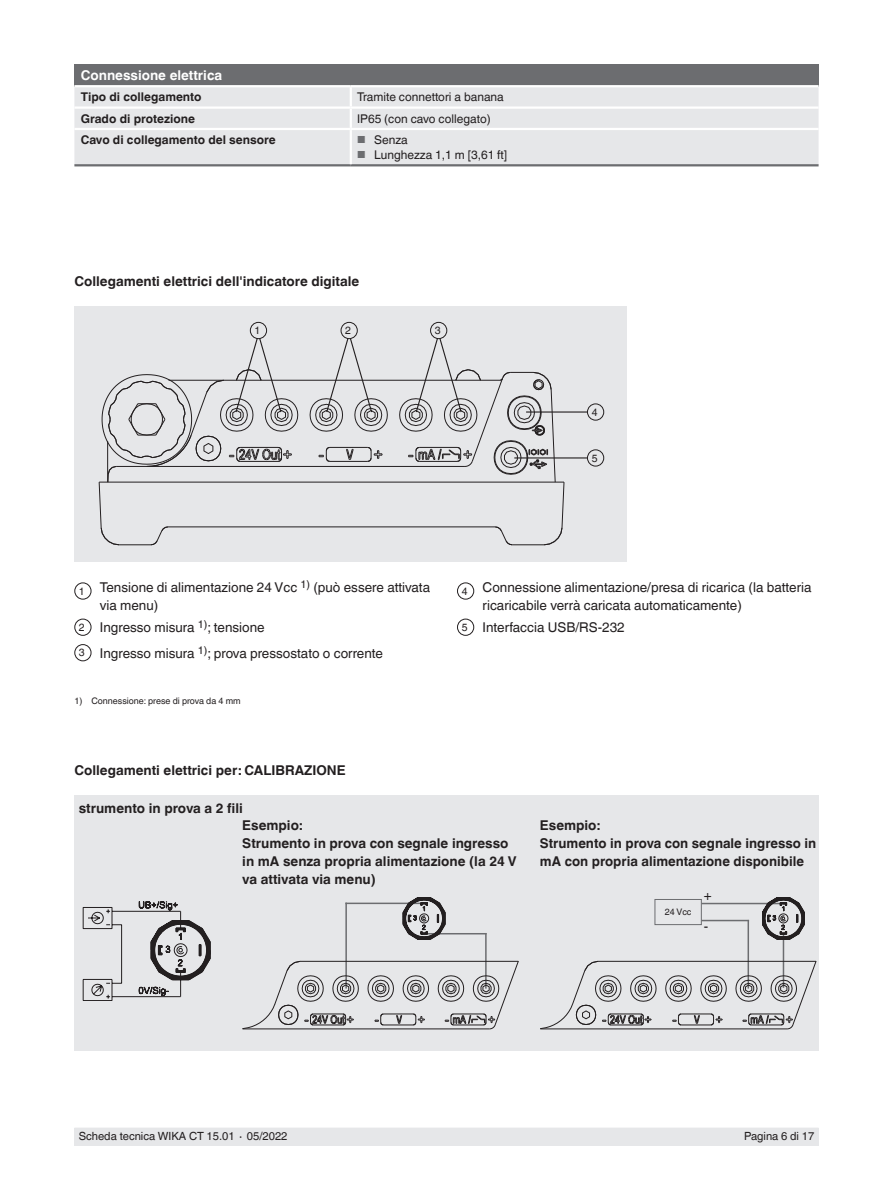
<style>
.page{position:relative;width:893px;height:1188px;background:#fff}
.page>*{position:absolute;margin:0;border:0;box-sizing:border-box;transform-origin:0 0}
.t1{font:700 13.5px/18px "Helvetica World";color:#231f20}
.t2{font:13.5px/18px "Helvetica World";color:#231f20}
.t3{font:700 13.5px "Helvetica World";color:#fff}
.t4{font:12px "Helvetica World";color:#231f20}
.t5{font:700 12px "Helvetica World";color:#231f20}
.t6{font:11.25px "Helvetica World";color:#231f20}
.t7{font:10.5px "Helvetica World";color:#231f20}
.t8{font:9px "Helvetica World";color:#231f20}
.s1{font-size:10.2px;color:#6c6d70}
.s2{font-size:10.5px}
</style>
<div class="page">
<div style="left:74px;top:1128px;width:745px;height:17px;background:#e6e7e9"></div>
<div style="left:74px;top:795px;width:745px;height:255px;background:#e6e7e9"></div>
<svg style="left:83px;top:901px;width:128px;height:100px"></svg>
<hr style="left:783px;top:934px;width:1px;height:54px;background:#6c6d70">
<hr style="left:747px;top:920px;width:2px;height:69px;background:#6c6d70">
<hr style="left:701px;top:920px;width:48px;height:1px;background:#6c6d70">
<hr style="left:701px;top:903px;width:85px;height:1px;background:#6c6d70">
<hr style="left:345px;top:903px;width:2px;height:86px;background:#6c6d70">
<hr style="left:345px;top:903px;width:80px;height:1px;background:#6c6d70">
<hr style="left:485px;top:933px;width:2px;height:56px;background:#6c6d70">
<hr style="left:424px;top:933px;width:63px;height:1px;background:#6c6d70">
<hr style="left:383px;top:1025px;width:30px;height:1px;background:#231f20">
<hr style="left:383px;top:1014px;width:30px;height:1px;background:#231f20">
<svg style="left:396px;top:1015px;width:6px;height:9px"></svg>
<svg style="left:413px;top:1013px;width:12px;height:13px"></svg>
<svg style="left:375px;top:1013px;width:9px;height:13px"></svg>
<svg style="left:367px;top:975px;width:27px;height:27px"></svg>
<svg style="left:402px;top:975px;width:27px;height:27px"></svg>
<hr style="left:243px;top:1029px;width:246px;height:1px;background:#231f20">
<hr style="left:300px;top:961px;width:218px;height:1px;background:#231f20">
<svg style="left:242px;top:961px;width:117px;height:68px"></svg>
<svg style="left:437px;top:961px;width:82px;height:69px"></svg>
<hr style="left:681px;top:1025px;width:30px;height:1px;background:#231f20">
<hr style="left:681px;top:1014px;width:30px;height:1px;background:#231f20">
<svg style="left:694px;top:1015px;width:6px;height:9px"></svg>
<svg style="left:710px;top:1013px;width:13px;height:13px"></svg>
<svg style="left:672px;top:1013px;width:10px;height:13px"></svg>
<svg style="left:665px;top:975px;width:27px;height:27px"></svg>
<svg style="left:700px;top:975px;width:27px;height:27px"></svg>
<hr style="left:540px;top:1029px;width:247px;height:1px;background:#231f20">
<hr style="left:598px;top:961px;width:218px;height:1px;background:#231f20">
<svg style="left:540px;top:961px;width:117px;height:68px"></svg>
<svg style="left:735px;top:961px;width:81px;height:69px"></svg>
<svg style="left:762px;top:897px;width:43px;height:43px"></svg>
<svg style="left:403px;top:897px;width:42px;height:43px"></svg>
<div style="left:655px;top:899px;width:46px;height:26px;border:1px solid #6c6d70"></div>
<div style="left:74px;top:64px;width:745px;height:22px;background:#6c6d70"></div>
<div style="left:74px;top:87px;width:745px;height:77px;background:#e6e7e9"></div>
<hr style="left:74px;top:85px;width:277px;height:2px;background:#fff">
<hr style="left:351px;top:85px;width:468px;height:2px;background:#fff">
<hr style="left:74px;top:106px;width:277px;height:3px;background:#fff">
<hr style="left:351px;top:106px;width:468px;height:3px;background:#fff">
<svg style="left:350px;top:87px;width:2px;height:41px"></svg>
<hr style="left:74px;top:128px;width:277px;height:2px;background:#fff">
<hr style="left:74px;top:164px;width:277px;height:2px;background:#6c6d70">
<hr style="left:351px;top:164px;width:468px;height:2px;background:#6c6d70">
<hr style="left:351px;top:128px;width:468px;height:2px;background:#fff">
<hr style="left:350px;top:130px;width:2px;height:34px;background:#fff">
<div style="left:74px;top:306px;width:553px;height:255px;background:#e6e7e9"></div>
<hr style="left:330px;top:461px;width:38px;height:1px;background:#231f20">
<hr style="left:330px;top:447px;width:38px;height:1px;background:#231f20">
<svg style="left:346px;top:449px;width:8px;height:11px"></svg>
<svg style="left:367px;top:447px;width:16px;height:15px"></svg>
<svg style="left:319px;top:447px;width:11px;height:15px"></svg>
<hr style="left:168px;top:526px;width:327px;height:1px;background:#231f20">
<hr style="left:99px;top:482px;width:465px;height:1px;background:#231f20">
<hr style="left:116px;top:466px;width:349px;height:1px;background:#231f20">
<hr style="left:169px;top:380px;width:331px;height:1px;background:#231f20">
<hr style="left:526px;top:411px;width:61px;height:2px;background:#231f20">
<div style="left:587px;top:404px;width:17px;height:17px;border:1px solid #231f20;border-radius:50%"></div>
<hr style="left:514px;top:457px;width:73px;height:2px;background:#231f20">
<div style="left:587px;top:449px;width:17px;height:17px;border:1px solid #231f20;border-radius:50%"></div>
<svg style="left:309px;top:337px;width:79px;height:95px"></svg>
<div style="left:341px;top:322px;width:17px;height:17px;border:1px solid #231f20;border-radius:50%"></div>
<svg style="left:399px;top:337px;width:166px;height:209px"></svg>
<div style="left:430px;top:322px;width:17px;height:17px;border:1px solid #231f20;border-radius:50%"></div>
<svg style="left:98px;top:337px;width:201px;height:209px"></svg>
<div style="left:250px;top:322px;width:17px;height:17px;border:1px solid #231f20;border-radius:50%"></div>
<div style="left:74px;top:583px;width:17px;height:17px;border:1px solid #231f20;border-radius:50%"></div>
<div style="left:74px;top:619px;width:17px;height:17px;border:1px solid #231f20;border-radius:50%"></div>
<div style="left:74px;top:644px;width:17px;height:17px;border:1px solid #231f20;border-radius:50%"></div>
<div style="left:457px;top:583px;width:17px;height:17px;border:1px solid #231f20;border-radius:50%"></div>
<div style="left:457px;top:619px;width:17px;height:17px;border:1px solid #231f20;border-radius:50%"></div>
<p class="t3" style="left:81px;top:67px;width:143px">Connessione elettrica</p>
<p class="t5" style="left:81px;top:90px;width:122px">Tipo di collegamento</p>
<p class="t4" style="left:357px;top:90px;width:148px">Tramite connettori a banana</p>
<p class="t5" style="left:81px;top:111px;width:116px">Grado di protezione</p>
<p class="t4" style="left:357px;top:111px;width:135px">IP65 (con cavo collegato)</p>
<p class="t5" style="left:81px;top:133px;width:196px">Cavo di collegamento del sensore</p>
<p class="t4" style="left:357px;top:133px;width:52px"><span class="s1">■</span> Senza</p>
<p class="t4" style="left:357px;top:148px;width:152px"><span class="s1">■</span> Lunghezza 1,1 m [3,61 ft]</p>
<p class="t1" style="left:74px;top:272px;width:286px">Collegamenti elettrici dell'indicatore digitale</p>
<p class="t7" style="left:255px;top:325px;width:7px">1</p>
<p class="t7" style="left:345px;top:325px;width:7px">2</p>
<p class="t7" style="left:435px;top:325px;width:7px">3</p>
<p class="t7" style="left:592px;top:406px;width:7px">4</p>
<p class="t7" style="left:592px;top:452px;width:7px">5</p>
<p class="t2" style="left:100px;top:579px;width:332px;text-indent:-21px"><sub>1</sub> Tensione di alimentazione 24 Vcc <sup>1)</sup> (può essere attivata via menu)</p>
<p class="t2" style="left:79px;top:615px;width:306px;line-height:25.5px"><span class="s2">2</span> Ingresso misura <sup>1)</sup>; tensione<br><span class="s2">3</span> Ingresso misura <sup>1)</sup>; prova pressostato o corrente</p>
<p class="t8" style="left:74px;top:695px;width:168px">1) Connessione: prese di prova da 4 mm</p>
<p class="t1" style="left:74px;top:761px;width:273px">Collegamenti elettrici per: CALIBRAZIONE</p>
<p class="t1" style="left:79px;top:800px;width:166px">strumento in prova a 2 fili</p>
<p class="t2" style="left:483px;top:579px;width:330px;text-indent:-21px"><sub>4</sub> Connessione alimentazione/presa di ricarica (la batteria ricaricabile verrà caricata automaticamente)</p>
<p class="t2" style="left:462px;top:618px;width:164px"><span class="s2">5</span> Interfaccia USB/RS-232</p>
<p class="t1" style="left:242px;top:817px;width:276px">Esempio:<br>Strumento in prova con segnale ingresso in mA senza propria alimentazione (la 24 V va attivata via menu)</p>
<p class="t1" style="left:540px;top:817px;width:278px">Esempio:<br>Strumento in prova con segnale ingresso in mA con propria alimentazione disponibile</p>
<p class="t8" style="left:665px;top:907px;width:28px">24 Vcc</p>
<p class="t2" style="left:704px;top:886px;width:9px">+</p>
<p class="t2" style="left:704px;top:917px;width:6px">-</p>
<p class="t6" style="left:79px;top:1130px;width:210px">Scheda tecnica WIKA CT 15.01 ∙ 05/2022</p>
<p class="t6" style="left:744px;top:1130px;width:72px">Pagina 6 di 17</p>
</div>
